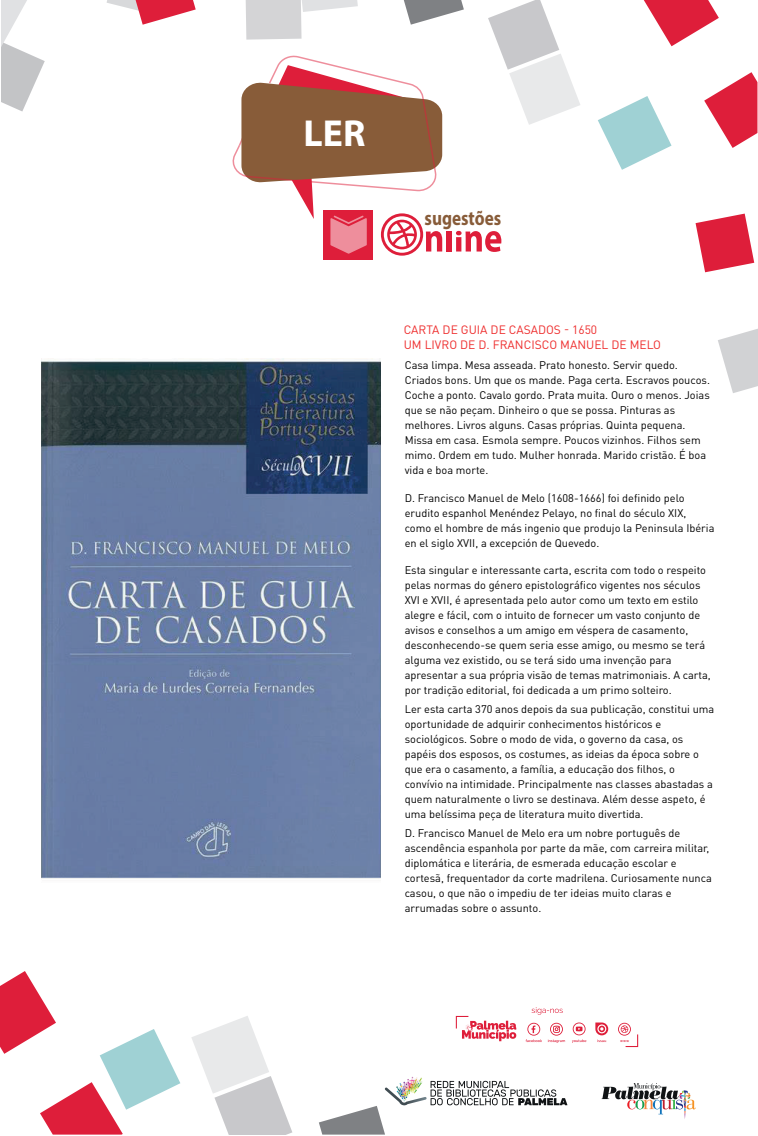
<style>
.page{position:relative;width:758px;height:1136px;background:#fff}
.page>*{position:absolute;margin:0;border:0;box-sizing:border-box;transform-origin:0 0}
.t1{font:700 37.7px "Myriad Pro";color:#fff}
.t2{font:700 20.45px "Myriad Pro";color:#885c39;scale:.84 1}
.t3{font:12px/15px "DIN Pro";color:#ee2d2d}
.t4{font:11px/15px "DIN Pro";color:#000001}
</style>
<div class="page">
<svg style="left:1px;top:0;width:44px;height:111px"></svg>
<svg style="left:245px;top:0;width:113px;height:40px"></svg>
<svg style="left:695px;top:213px;width:59px;height:59px"></svg>
<svg style="left:718px;top:329px;width:39px;height:64px"></svg>
<svg style="left:107px;top:0;width:89px;height:25px"></svg>
<svg style="left:404px;top:0;width:60px;height:25px"></svg>
<svg style="left:488px;top:0;width:92px;height:125px"></svg>
<svg style="left:598px;top:96px;width:73px;height:74px"></svg>
<svg style="left:704px;top:72px;width:53px;height:76px"></svg>
<svg style="left:644px;top:0;width:75px;height:46px"></svg>
<svg style="left:191px;top:1016px;width:101px;height:118px"></svg>
<svg style="left:0;top:971px;width:180px;height:163px"></svg>
<svg style="left:531px;top:1007px;width:32px;height:7px"></svg>
<svg style="left:455px;top:1015px;width:61px;height:26px"></svg>
<svg style="left:526px;top:1022px;width:16px;height:19px"></svg>
<svg style="left:548px;top:1022px;width:17px;height:20px"></svg>
<svg style="left:572px;top:1022px;width:14px;height:20px"></svg>
<svg style="left:595px;top:1022px;width:13px;height:19px"></svg>
<svg style="left:618px;top:1022px;width:21px;height:25px"></svg>
<svg style="left:319px;top:1076px;width:248px;height:58px"></svg>
<svg style="left:601px;top:1083px;width:95px;height:36px"></svg>
<div style="left:446px;top:231px;width:6px;height:20px;background:#de1e3a"></div>
<svg style="left:456px;top:231px;width:45px;height:21px"></svg>
<div style="left:324px;top:210px;width:49px;height:49px;background:#de1e3a"></div>
<svg style="left:232px;top:56px;width:210px;height:199px"></svg>
<img style="left:41px;top:358px;width:340px;height:521px">
<h1 class="t1" style="left:304px;top:108px;width:63px">LER</h1>
<h2 class="t2" style="left:424px;top:205px;width:93px">sugestões</h2>
<p class="t3" style="left:404px;top:322px;width:259px">CARTA DE GUIA DE CASADOS - 1650<br>UM LIVRO DE D. FRANCISCO MANUEL DE MELO</p>
<p class="t4" style="left:405px;top:357px;width:307px">Casa limpa. Mesa asseada. Prato honesto. Servir quedo.<br>Criados bons. Um que os mande. Paga certa. Escravos poucos.<br>Coche a ponto. Cavalo gordo. Prata muita. Ouro o menos. Joias que se não peçam. Dinheiro o que se possa. Pinturas as melhores. Livros alguns. Casas próprias. Quinta pequena.<br>Missa em casa. Esmola sempre. Poucos vizinhos. Filhos sem mimo. Ordem em tudo. Mulher honrada. Marido cristão. É boa vida e boa morte.</p>
<p class="t4" style="left:405px;top:489px;width:311px">D. Francisco Manuel de Melo (1608-1666) foi definido pelo erudito espanhol Menéndez Pelayo, no final do século XIX, como el hombre de más ingenio que produjo la Peninsula Ibéria en el siglo XVII, a excepción de Quevedo.</p>
<p class="t4" style="left:405px;top:562px;width:307px">Esta singular e interessante carta, escrita com todo o respeito pelas normas do género epistolográfico vigentes nos séculos XVI e XVII, é apresentada pelo autor como um texto em estilo alegre e fácil, com o intuito de fornecer um vasto conjunto de avisos e conselhos a um amigo em véspera de casamento, desconhecendo-se quem seria esse amigo, ou mesmo se terá alguma vez existido, ou se terá sido uma invenção para apresentar a sua própria visão de temas matrimoniais. A carta, por tradição editorial, foi dedicada a um primo solteiro.</p>
<p class="t4" style="left:405px;top:701px;width:311px">Ler esta carta 370 anos depois da sua publicação, constitui uma oportunidade de adquirir conhecimentos históricos e sociológicos. Sobre o modo de vida, o governo da casa, os papéis dos esposos, os costumes, as ideias da época sobre o que era o casamento, a família, a educação dos filhos, o convívio na intimidade. Principalmente nas classes abastadas a quem naturalmente o livro se destinava. Além desse aspeto, é uma belíssima peça de literatura muito divertida.</p>
<p class="t4" style="left:405px;top:825px;width:309px">D. Francisco Manuel de Melo era um nobre português de ascendência espanhola por parte da mãe, com carreira militar, diplomática e literária, de esmerada educação escolar e cortesã, frequentador da corte madrilena. Curiosamente nunca casou, o que não o impediu de ter ideias muito claras e arrumadas sobre o assunto.</p>
</div>
